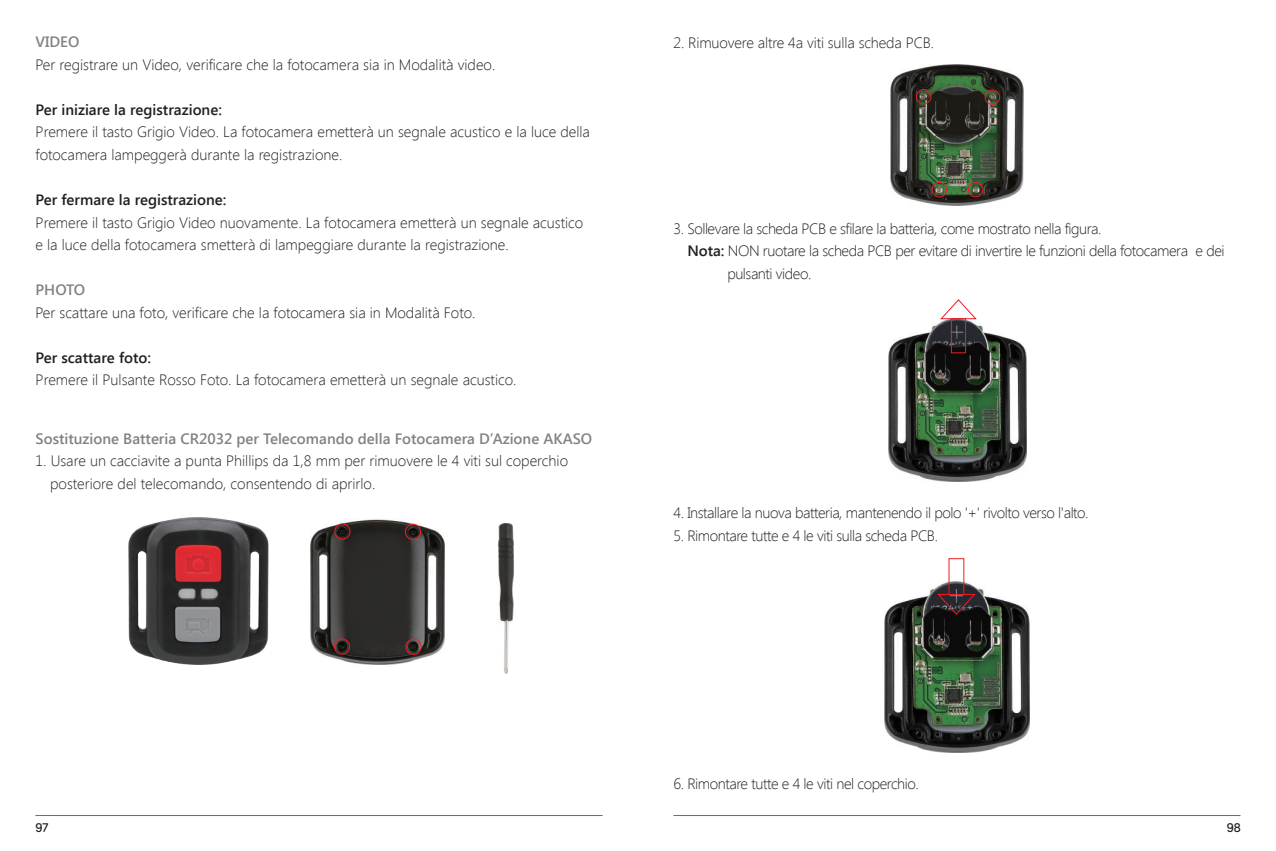
<style>
.page{position:relative;width:1276px;height:851px;background:#fff}
.page>*{position:absolute;margin:0;border:0;box-sizing:border-box;transform-origin:0 0}
.t1{font:300 15px/22.5px "Segoe UI";color:#231f20}
.t2{font:300 15px "Segoe UI";letter-spacing:-.03em;color:#231f20}
.t3{font:600 15px "Segoe UI";color:#808285}
.t4{font:600 15px "Segoe UI";color:#231f20}
.t5{font:12.5px "Replica";color:#231f20}
.s1{font-weight:600}
</style>
<div class="page">
<hr style="left:35px;top:815px;width:567px;height:1px;background:#6c6d70">
<hr style="left:673px;top:815px;width:567px;height:1px;background:#6c6d70">
<img style="left:128px;top:518px;width:140px;height:146px">
<img style="left:499px;top:523px;width:14px;height:150px">
<img style="left:311px;top:519px;width:133px;height:145px">
<div style="left:334px;top:523px;width:16px;height:16px;border:1px solid #ee1d23;border-radius:50%"></div>
<div style="left:405px;top:524px;width:16px;height:15px;border:1px solid #ee1d23;border-radius:50%"></div>
<div style="left:334px;top:638px;width:16px;height:16px;border:1px solid #ee1d23;border-radius:50%"></div>
<div style="left:406px;top:638px;width:15px;height:16px;border:1px solid #ee1d23;border-radius:50%"></div>
<img style="left:891px;top:65px;width:132px;height:141px">
<div style="left:916px;top:89px;width:15px;height:15px;border:1px solid #ee1d23;border-radius:50%"></div>
<div style="left:985px;top:90px;width:15px;height:15px;border:1px solid #ee1d23;border-radius:50%"></div>
<div style="left:931px;top:182px;width:16px;height:15px;border:1px solid #ee1d23;border-radius:50%"></div>
<div style="left:968px;top:182px;width:15px;height:15px;border:1px solid #ee1d23;border-radius:50%"></div>
<img style="left:888px;top:319px;width:138px;height:162px">
<svg style="left:940px;top:299px;width:37px;height:20px"></svg>
<div style="left:951px;top:318px;width:15px;height:35px;border:1px solid #ee1d23"></div>
<img style="left:885px;top:582px;width:144px;height:170px">
<svg style="left:937px;top:593px;width:39px;height:22px"></svg>
<p class="t3" style="left:36px;top:32px;width:45px">VIDEO</p>
<p class="t1" style="left:36px;top:53px;width:461px">Per registrare un Video, verificare che la fotocamera sia in Modalità video.</p>
<p class="t4" style="left:36px;top:99px;width:188px">Per iniziare la registrazione:</p>
<p class="t1" style="left:36px;top:120px;width:556px">Premere il tasto Grigio Video. La fotocamera emetterà un segnale acustico e la luce della fotocamera lampeggerà durante la registrazione.</p>
<p class="t4" style="left:36px;top:189px;width:192px">Per fermare la registrazione:</p>
<p class="t1" style="left:36px;top:210px;width:549px">Premere il tasto Grigio Video nuovamente. La fotocamera emetterà un segnale acustico e la luce della fotocamera smetterà di lampeggiare durante la registrazione.</p>
<p class="t3" style="left:36px;top:279px;width:51px">PHOTO</p>
<p class="t1" style="left:36px;top:300px;width:441px">Per scattare una foto, verificare che la fotocamera sia in Modalità Foto.</p>
<p class="t4" style="left:36px;top:347px;width:117px">Per scattare foto:</p>
<p class="t1" style="left:36px;top:368px;width:482px">Premere il Pulsante Rosso Foto. La fotocamera emetterà un segnale acustico.</p>
<p class="t3" style="left:36px;top:428px;width:558px">Sostituzione Batteria CR2032 per Telecomando della Fotocamera D’Azione AKASO</p>
<p class="t1" style="left:50px;top:449px;width:519px;text-indent:-15px">1. Usare un cacciavite a punta Phillips da 1,8 mm per rimuovere le 4 viti sul coperchio posteriore del telecomando, consentendo di aprirlo.</p>
<p class="t1" style="left:673px;top:31px;width:262px">2. Rimuovere altre 4a viti sulla scheda PCB.</p>
<p class="t2" style="left:673px;top:218px;width:429px">3. Sollevare la scheda PCB e sfilare la batteria, come mostrato nella figura.</p>
<p class="t2" style="left:687px;top:241px;width:538px"><span class="s1">Nota:</span> NON ruotare la scheda PCB per evitare di invertire le funzioni della fotocamera e dei</p>
<p class="t2" style="left:727px;top:263px;width:85px">pulsanti video.</p>
<p class="t2" style="left:673px;top:502px;width:417px">4. Installare la nuova batteria, mantenendo il polo '+' rivolto verso l'alto.</p>
<p class="t2" style="left:673px;top:525px;width:266px">5. Rimontare tutte e 4 le viti sulla scheda PCB.</p>
<p class="t2" style="left:673px;top:773px;width:247px">6. Rimontare tutte e 4 le viti nel coperchio.</p>
<p class="t5" style="left:35px;top:820px;width:15px">97</p>
<p class="t5" style="left:1226px;top:820px;width:16px">98</p>
</div>
